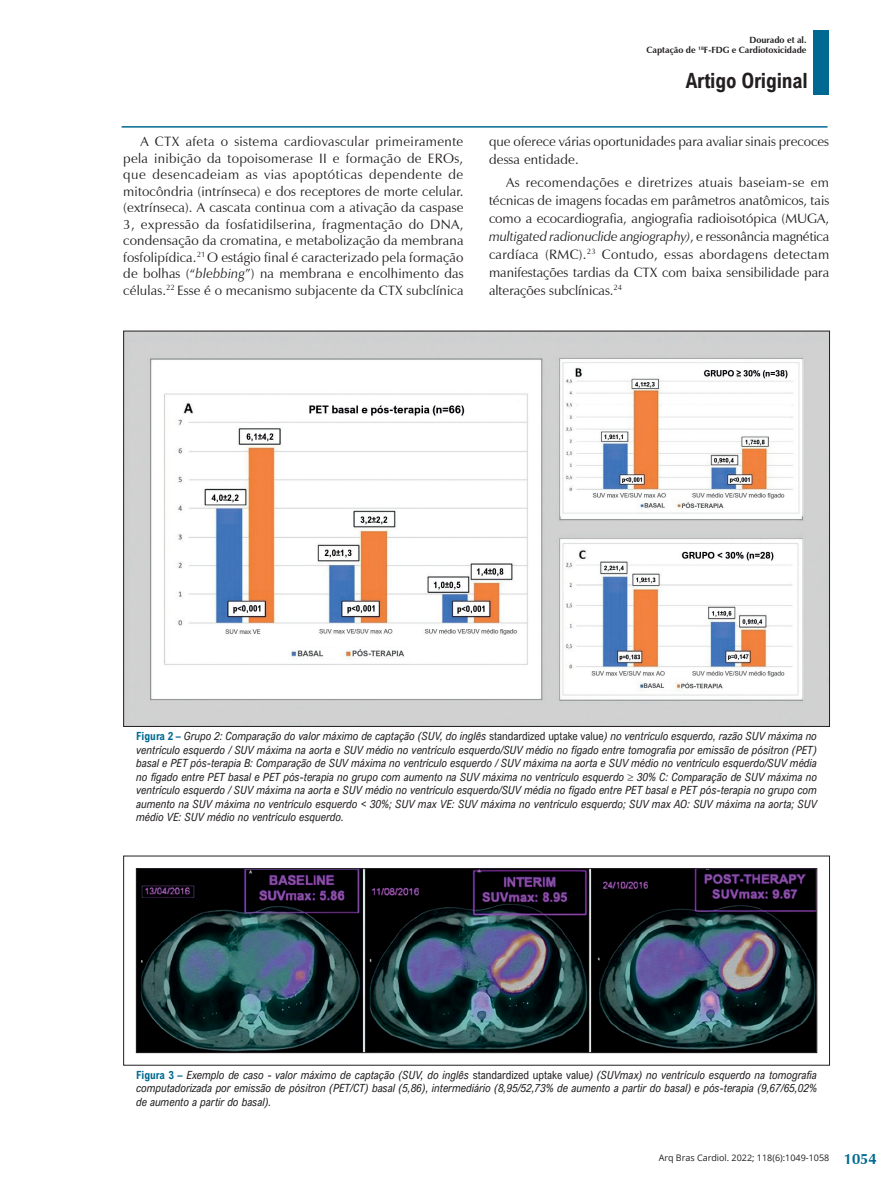
<style>
.page{position:relative;width:893px;height:1191px;background:#fff}
.page>*{position:absolute;margin:0;border:0;box-sizing:border-box;transform-origin:0 0}
.t1{font:700 21px "Arial Nova Cond";letter-spacing:-.01em;color:#231f20}
.t2{font:700 15px "Zapf Humanist 601 BT";color:#006991}
._01-TEXTO_BASICO{font:13.5px/16.5px "Zapf Humanist 601 BT";color:#231f20;text-align:justify}
._06_-_LEGENDA_FIGURA{font:italic 11.25px/13.5px "Arial Nova Cond";color:#231f20;text-align:justify}
.t3{font:700 9px/10.8px "Zapf Humanist 601 BT";color:#231f20;text-align:right}
.t4{font:9px "Open Sans";color:#231f20}
.s1{font-style:italic}
.s2{font-weight:700;font-style:normal;color:#006991}
.s3{font-style:normal}
</style>
<div class="page">
<hr style="left:122px;top:126px;width:705px;height:2px;background:#006991">
<div style="left:813px;top:30px;width:16px;height:64px;background:#006991"></div>
<img style="left:125px;top:333px;width:703px;height:391px">
<img style="left:138px;top:870px;width:677px;height:180px">
<div style="left:136px;top:868px;width:681px;height:184px;border:1px solid #231f20"></div>
<p class="t3" style="left:646px;top:34px;width:161px">Dourado et al.<br>Captação de <sup>18</sup>F-FDG e Cardiotoxicidade</p>
<h1 class="t1" style="left:686px;top:67px;width:124px">Artigo Original</h1>
<p class="_01-TEXTO_BASICO" style="left:123px;top:133px;width:342px;text-indent:17px">A CTX afeta o sistema cardiovascular primeiramente pela inibição da topoisomerase II e formação de EROs, que desencadeiam as vias apoptóticas dependente de mitocôndria (intrínseca) e dos receptores de morte celular. (extrínseca). A cascata continua com a ativação da caspase 3, expressão da fosfatidilserina, fragmentação do DNA, condensação da cromatina, e metabolização da membrana fosfolipídica.<sup>21</sup> O estágio final é caracterizado pela formação de bolhas (“<span class="s1">blebbing</span>”) na membrana e encolhimento das células.<sup>22</sup> Esse é o mecanismo subjacente da CTX subclínica</p>
<p class="_01-TEXTO_BASICO" style="left:489px;top:133px;width:342px;line-height:18px">que oferece várias oportunidades para avaliar sinais precoces dessa entidade.</p>
<p class="_01-TEXTO_BASICO" style="left:489px;top:173px;width:342px;line-height:18px;text-indent:17px">As recomendações e diretrizes atuais baseiam-se em técnicas de imagens focadas em parâmetros anatômicos, tais como a ecocardiografia, angiografia radioisotópica (MUGA, <span class="s1">multigated radionuclide angiography)</span>, e ressonância magnética cardíaca (RMC).<sup>23</sup> Contudo, essas abordagens detectam manifestações tardias da CTX com baixa sensibilidade para alterações subclínicas.<sup>24</sup></p>
<p class="_06_-_LEGENDA_FIGURA" style="left:136px;top:729px;width:682px"><span class="s2">Figura 2 –</span> Grupo 2: Comparação do valor máximo de captação (SUV, do inglês <span class="s3">standardized uptake value</span>) no ventrículo esquerdo, razão SUV máxima no ventrículo esquerdo / SUV máxima na aorta e SUV médio no ventrículo esquerdo/SUV médio no fígado entre tomografia por emissão de pósitron (PET) basal e PET pós-terapia B: Comparação de SUV máxima no ventrículo esquerdo / SUV máxima na aorta e SUV médio no ventrículo esquerdo/SUV média no fígado entre PET basal e PET pós-terapia no grupo com aumento na SUV máxima no ventrículo esquerdo ≥ 30% C: Comparação de SUV máxima no ventrículo esquerdo / SUV máxima na aorta e SUV médio no ventrículo esquerdo/SUV média no fígado entre PET basal e PET pós-terapia no grupo com aumento na SUV máxima no ventrículo esquerdo &lt; 30%; SUV max VE: SUV máxima no ventrículo esquerdo; SUV max AO: SUV máxima na aorta; SUV médio VE: SUV médio no ventrículo esquerdo.</p>
<p class="_06_-_LEGENDA_FIGURA" style="left:136px;top:1068px;width:682px"><span class="s2">Figura 3 –</span> Exemplo de caso - valor máximo de captação (SUV, do inglês <span class="s3">standardized uptake value</span>) (SUVmax) no ventrículo esquerdo na tomografia computadorizada por emissão de pósitron (PET/CT) basal (5,86), intermediário (8,95/52,73% de aumento a partir do basal) e pós-terapia (9,67/65,02% de aumento a partir do basal).</p>
<p class="t4" style="left:659px;top:1152px;width:172px">Arq Bras Cardiol. 2022; 118(6):1049-1058</p>
<h2 class="t2" style="left:844px;top:1149px;width:34px">1054</h2>
</div>
